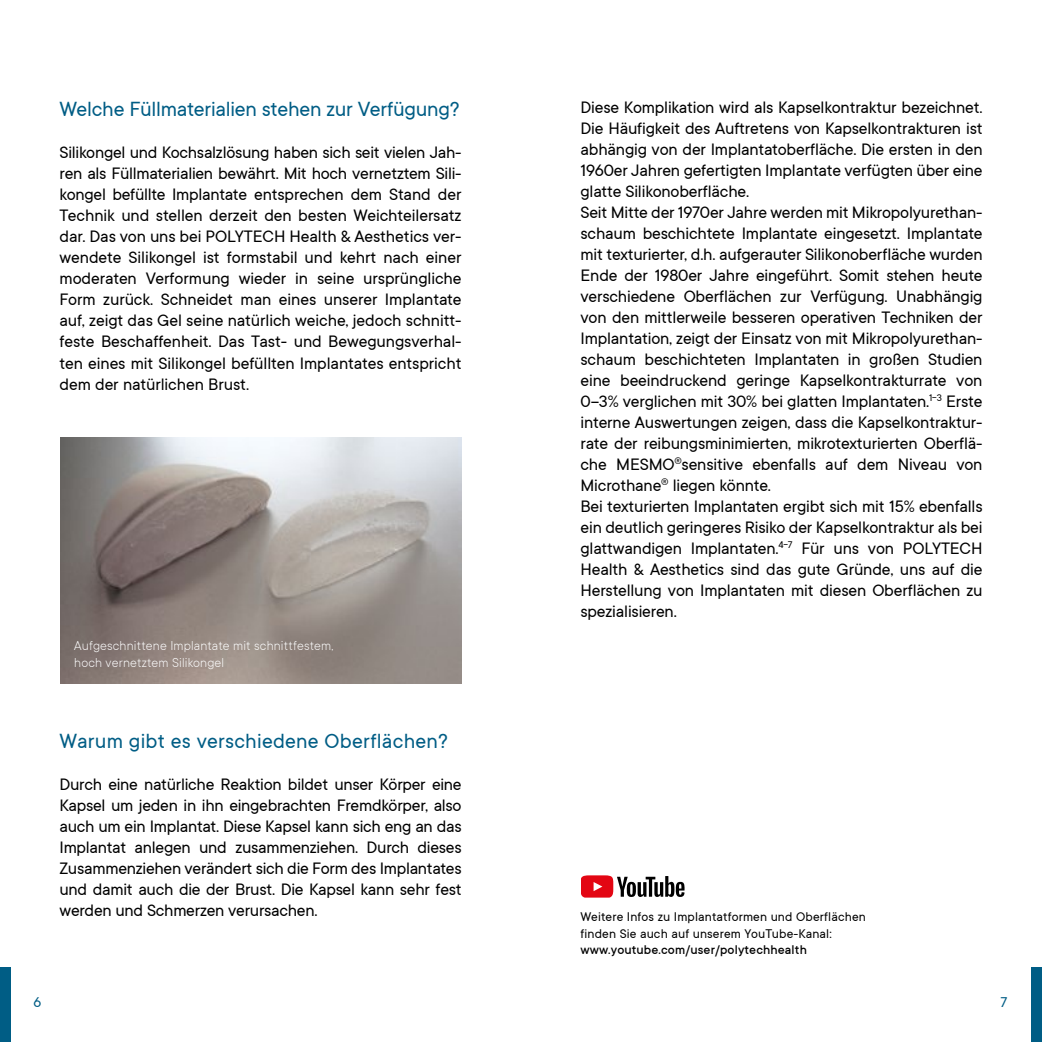
<style>
.page{position:relative;width:1042px;height:1042px;background:#fff}
.page>*{position:absolute;margin:0;border:0;box-sizing:border-box;transform-origin:0 0}
.t1{font:22.75px "TT Commons";letter-spacing:-.01em;color:#005d85}
.t2{font:22.75px "TT Commons";letter-spacing:.01em;color:#005d85}
.t3{font:18.38px/21px "TT Commons";letter-spacing:-.01em;color:#000;text-align:justify}
.t4{font:15.75px "TT Commons";color:#005d85}
.t5{font:14px/16.8px "TT Commons";letter-spacing:.01em;color:#000}
.t6{font:300 14px/16.8px "TT Commons";letter-spacing:.01em;color:#fff}
.t7{font:500 14px "TT Commons";letter-spacing:.01em;color:#000}
</style>
<div class="page">
<div style="left:0;top:967px;width:11px;height:75px;background:#005d85"></div>
<div style="left:1031px;top:967px;width:11px;height:75px;background:#005d85"></div>
<img style="left:60px;top:438px;width:401px;height:245px">
<svg style="left:581px;top:875px;width:103px;height:22px"></svg>
<p class="t1" style="left:60px;top:97px;width:401px">Welche Füllmaterialien stehen zur Verfügung?</p>
<p class="t3" style="left:60px;top:142px;width:404px">Silikongel und Kochsalzlösung haben sich seit vielen Jah&shy;ren als Füllmaterialien bewährt. Mit hoch vernetztem Sili&shy;kongel befüllte Implantate entsprechen dem Stand der Technik und stellen derzeit den besten Weichteilersatz dar. Das von uns bei POLYTECH Health &amp; Aesthetics ver&shy;wendete Silikongel ist formstabil und kehrt nach einer moderaten Verformung wieder in seine ursprüngliche Form zurück. Schneidet man eines unserer Implantate auf, zeigt das Gel seine natürlich weiche, jedoch schnitt&shy;feste Beschaffenheit. Das Tast- und Bewegungsverhal&shy;ten eines mit Silikongel befüllten Implantates entspricht dem der natürlichen Brust.</p>
<p class="t6" style="left:74px;top:637px;width:261px">Aufgeschnittene Implantate mit schnittfestem, hoch vernetztem Silikongel</p>
<p class="t2" style="left:60px;top:729px;width:390px">Warum gibt es verschiedene Oberflächen?</p>
<p class="t3" style="left:60px;top:774px;width:404px">Durch eine natürliche Reaktion bildet unser Körper eine Kapsel um jeden in ihn eingebrachten Fremdkörper, also auch um ein Implantat. Diese Kapsel kann sich eng an das Implantat anlegen und zusammenziehen. Durch dieses Zusammenziehen verändert sich die Form des Implantates und damit auch die der Brust. Die Kapsel kann sehr fest werden und Schmerzen verursachen.</p>
<p class="t3" style="left:580px;top:97px;width:404px;text-align:left">Diese Komplikation wird als Kapselkontraktur bezeichnet.<br>Die Häufigkeit des Auftretens von Kapselkontrakturen ist abhängig von der Implantatoberfläche. Die ersten in den 1960er Jahren gefertigten Implantate verfügten über eine glatte Silikonoberfläche.<br>Seit Mitte der 1970er Jahre werden mit Mikropolyurethan&shy;schaum beschichtete Implantate eingesetzt. Implantate mit texturierter, d.h. aufgerauter Silikonoberfläche wurden Ende der 1980er Jahre eingeführt. Somit stehen heute verschiedene Oberflächen zur Verfügung. Unabhängig von den mittlerweile besseren operativen Techniken der Implantation, zeigt der Einsatz von mit Mikropolyurethan&shy;schaum beschichteten Implantaten in großen Studien eine beeindruckend geringe Kapselkontrakturrate von 0–3% verglichen mit 30% bei glatten Implantaten.<sup>1-3</sup> Erste interne Auswertungen zeigen, dass die Kapselkontraktur&shy;rate der reibungsminimierten, mikrotexturierten Oberflä&shy;che MESMO<sup>®</sup>sensitive ebenfalls auf dem Niveau von Microthane<sup>®</sup> liegen könnte.<br>Bei texturierten Implantaten ergibt sich mit 15% ebenfalls ein deutlich geringeres Risiko der Kapselkontraktur als bei glattwandigen Implantaten.<sup>4-7</sup> Für uns von POLYTECH Health &amp; Aesthetics sind das gute Gründe, uns auf die Herstellung von Implantaten mit diesen Oberflächen zu spezialisieren.</p>
<p class="t5" style="left:580px;top:908px;width:287px">Weitere Infos zu Implantatformen und Oberflächen finden Sie auch auf unserem YouTube-Kanal:</p>
<p class="t7" style="left:580px;top:942px;width:228px">www.youtube.com/user/polytechhealth</p>
<p class="t4" style="left:33px;top:993px;width:9px">6</p>
<p class="t4" style="left:1000px;top:993px;width:8px">7</p>
</div>
